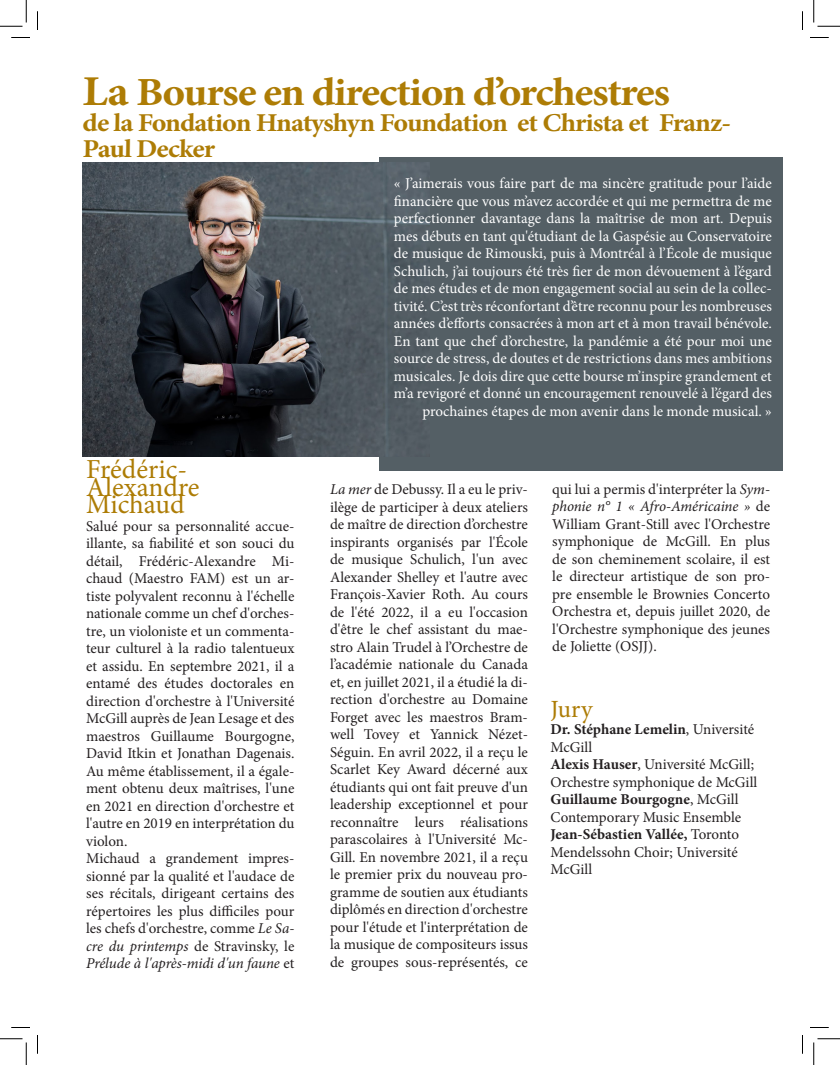
<style>
.page{position:relative;width:840px;height:1065px;background:#fff}
.page>*{position:absolute;margin:0;border:0;box-sizing:border-box;transform-origin:0 0}
.t1{font:700 39.88px "Minion Pro";color:#ad7c05;scale:1.08 1}
.t2{font:27.5px "Minion Pro";color:#ad7c05}
.t3{font:700 25.75px/26.2px "Minion Pro";color:#ad7c05;scale:1.08 1}
.t4{font:24.75px "Minion Pro";color:#ad7c05}
.t5{font:15px/17.5px "Minion Pro";color:#231f20;text-align:justify}
.t6{font:15px/17.5px "Minion Pro";color:#fff;text-align:right}
.t7{font:700 15px/17.5px "Minion Pro";color:#231f20}
.s1{font-size:42.5px}
.s2{font-style:italic}
.s3{font-weight:400}
.s4{font-weight:700}
</style>
<div class="page">
<div style="left:380px;top:157px;width:403px;height:314px;background:#545f65"></div>
<img style="left:82px;top:163px;width:348px;height:293px">
<svg style="left:11px;top:37px;width:19px;height:1px"></svg>
<svg style="left:810px;top:37px;width:19px;height:1px"></svg>
<svg style="left:11px;top:1027px;width:19px;height:1px"></svg>
<svg style="left:810px;top:1027px;width:19px;height:1px"></svg>
<svg style="left:37px;top:11px;width:1px;height:19px"></svg>
<svg style="left:37px;top:1035px;width:1px;height:19px"></svg>
<svg style="left:802px;top:11px;width:1px;height:19px"></svg>
<svg style="left:802px;top:1035px;width:1px;height:19px"></svg>
<svg style="left:0;top:0;width:27px;height:27px"></svg>
<svg style="left:0;top:1039px;width:27px;height:26px"></svg>
<svg style="left:814px;top:0;width:26px;height:27px"></svg>
<svg style="left:814px;top:1039px;width:26px;height:26px"></svg>
<p class="t1" style="left:82px;top:64px;width:546px"><span class="s1">La</span> Bourse en direction d’orchestres</p>
<p class="t3" style="left:82px;top:109px;width:603px">de la Fondation Hnatyshyn Foundation et Christa et Franz-<br>Paul Decker</p>
<p class="t2" style="left:86px;top:451px;width:103px">Frédéric-</p>
<p class="t2" style="left:86px;top:469px;width:115px">Alexandre</p>
<p class="t2" style="left:86px;top:486px;width:100px">Michaud</p>
<p class="t5" style="left:86px;top:517px;width:210px">Salué pour sa personnalité accue&shy;illante, sa fiabilité et son souci du détail, Frédéric-Alexandre Mi&shy;chaud (Maestro FAM) est un ar&shy;tiste polyvalent reconnu à l'échelle nationale comme un chef d'orches&shy;tre, un violoniste et un commenta&shy;teur culturel à la radio talentueux et assidu. En septembre 2021, il a entamé des études doctorales en direction d'orchestre à l'Université McGill auprès de Jean Lesage et des maestros Guillaume Bourgogne, David Itkin et Jonathan Dagenais.<br>Au même établissement, il a égale&shy;ment obtenu deux maîtrises, l'une en 2021 en direction d'orchestre et l'autre en 2019 en interprétation du violon.</p>
<p class="t5" style="left:86px;top:850px;width:210px">Michaud a grandement impres&shy;sionné par la qualité et l'audace de ses récitals, dirigeant certains des répertoires les plus difficiles pour les chefs d'orchestre, comme <span class="s2">Le Sa&shy;cre du printemps</span> de Stravinsky, le <span class="s2">Prélude à l'après-midi d'un faune</span> et</p>
<p class="t6" style="left:394px;top:175px;width:380px">« J’aimerais vous faire part de ma sincère gratitude pour l’aide financière que vous m’avez accordée et qui me permettra de me perfectionner davantage dans la maîtrise de mon art. Depuis mes débuts en tant qu'étudiant de la Gaspésie au Conservatoire de musique de Rimouski, puis à Montréal à l’École de musique Schulich, j’ai toujours été très fier de mon dévouement à l’égard de mes études et de mon engagement social au sein de la collec&shy;tivité. C’est très réconfortant d’être reconnu pour les nombreuses années d’efforts consacrées à mon art et à mon travail bénévole.<br>En tant que chef d’orchestre, la pandémie a été pour moi une source de stress, de doutes et de restrictions dans mes ambitions musicales. Je dois dire que cette bourse m’inspire grandement et m’a revigoré et donné un encouragement renouvelé à l’égard des prochaines étapes de mon avenir dans le monde musical. »</p>
<p class="t5" style="left:330px;top:481px;width:200px"><span class="s2">La mer</span> de Debussy. Il a eu le priv&shy;ilège de participer à deux ateliers de maître de direction d’orchestre inspirants organisés par l'École de musique Schulich, l'un avec Alexander Shelley et l'autre avec François-Xavier Roth. Au cours de l'été 2022, il a eu l'occasion d'être le chef assistant du mae&shy;stro Alain Trudel à l’Orchestre de l’académie nationale du Canada et, en juillet 2021, il a étudié la di&shy;rection d'orchestre au Domaine Forget avec les maestros Bram&shy;well Tovey et Yannick Nézet-Séguin. En avril 2022, il a reçu le Scarlet Key Award décerné aux étudiants qui ont fait preuve d'un leadership exceptionnel et pour reconnaître leurs réalisations parascolaires à l'Université Mc-Gill. En novembre 2021, il a reçu le premier prix du nouveau pro&shy;gramme de soutien aux étudiants diplômés en direction d'orchestre pour l'étude et l'interprétation de la musique de compositeurs issus de groupes sous-représentés, ce</p>
<p class="t5" style="left:552px;top:480px;width:219px">qui lui a permis d'interpréter la <span class="s2">Sym&shy;phonie n° 1 « Afro-Américaine »</span> de William Grant-Still avec l'Orchestre symphonique de McGill. En plus de son cheminement scolaire, il est le directeur artistique de son pro&shy;pre ensemble le Brownies Concerto Orchestra et, depuis juillet 2020, de l'Orchestre symphonique des jeunes de Joliette (OSJJ).</p>
<p class="t4" style="left:550px;top:692px;width:44px">Jury</p>
<p class="t7" style="left:550px;top:720px;width:205px">Dr. Stéphane Lemelin<span class="s3">, Université<br>McGill</span></p>
<p class="t5" style="left:550px;top:756px;width:208px"><span class="s4">Alexis Hauser</span>, Université McGill;<br>Orchestre symphonique de McGill</p>
<p class="t5" style="left:550px;top:791px;width:192px"><span class="s4">Guillaume Bourgogne</span>, McGill<br>Contemporary Music Ensemble</p>
<p class="t5" style="left:550px;top:826px;width:190px"><span class="s4">Jean-Sébastien Vallée,</span> Toronto Mendelssohn Choir; Université McGill</p>
</div>
